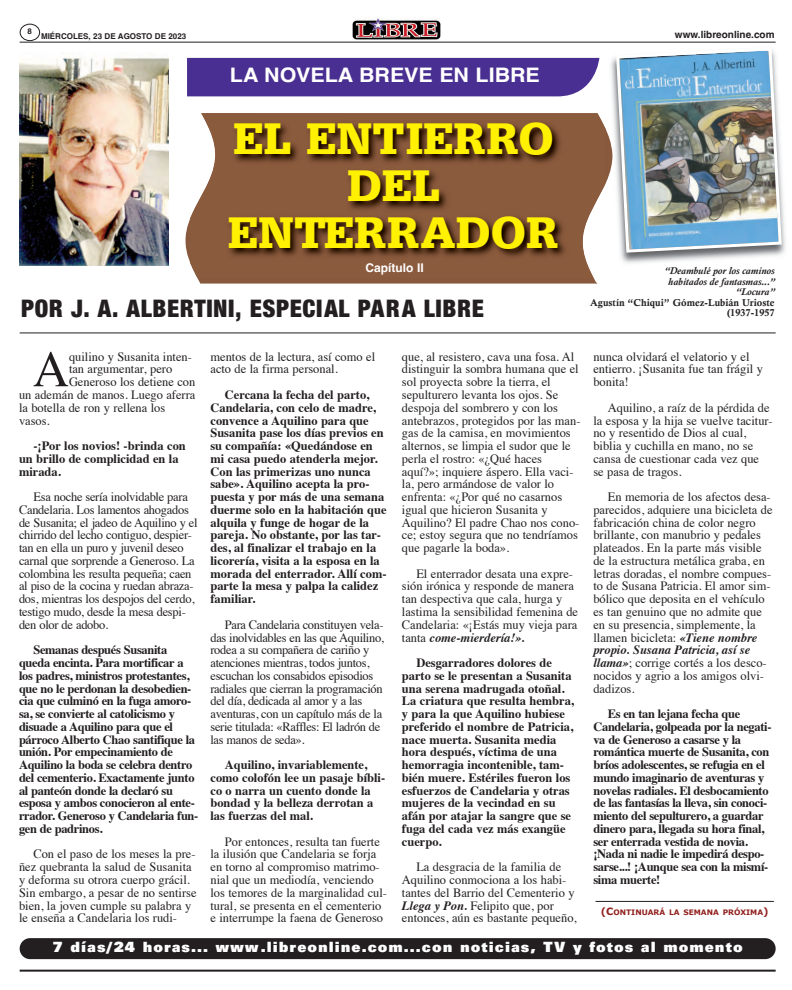
<style>
.page{position:relative;width:792px;height:990px;background:#fff}
.page>*{position:absolute;margin:0;border:0;box-sizing:border-box;transform-origin:0 0}
.t1{font:51.2px "Times";color:#231f20}
.t2{font:46px/46.7px "Square Serif Black DTC";color:#fff101;text-align:center;scale:1.06 1}
.t3{font:26px "Sans Black Condensed DTC";letter-spacing:.025em;color:#231f20}
.t4{font:700 20px "Helvetica";color:#fff;scale:1.07 1}
.t5{font:15.3px "Univers Ultra Bold DTC";letter-spacing:.065em;color:#fff}
.t6{font:12.7px/12.8px "Times";color:#231f20}
.t7{font:700 12.7px/12.8px "Times";color:#231f20}
.t8{font:700 12.7px/12.8px "Times";letter-spacing:-.025em;color:#231f20}
.t9{font:12.7px/12.8px "Times";letter-spacing:-.02em;color:#231f20}
.t10{font:12.7px/12.8px "Times";letter-spacing:-.025em;color:#231f20}
.t11{font:700 12px "Helvetica";color:#fff}
.t12{font:italic 700 10px/10.5px "Calisto";color:#231f20;text-align:right}
.t13{font:10px/10.5px "Calis MT Bol";color:#231f20;text-align:right}
.t14{font:700 10px "Helvetica";color:#231f20}
.t15{font:700 8px "Helvetica";color:#231f20}
.t16{font:700 7.5px "Verdana";color:#91211f}
.s1{font-weight:700;font-style:italic}
.s2{font-size:10px}
</style>
<div class="page">
<hr style="left:20px;top:970px;width:756px;height:2px;background:#231f20">
<hr style="left:20px;top:42px;width:756px;height:1px;background:#231f20">
<svg style="left:355px;top:23px;width:86px;height:17px"></svg>
<img style="left:353px;top:18px;width:87px;height:21px">
<svg style="left:20px;top:24px;width:20px;height:17px"></svg>
<div style="left:20px;top:938px;width:756px;height:21px;background:#231f20;border-radius:10px"></div>
<hr style="left:20px;top:332px;width:756px;height:1px;background:#231f20">
<svg style="left:185px;top:127px;width:421px;height:157px;fill:#89593d"></svg>
<div style="left:187px;top:58px;width:412px;height:38px;background:#4a2f92"></div>
<img style="left:606px;top:57px;width:180px;height:206px">
<svg style="left:611px;top:145px;width:1px;height:16px"></svg>
<img style="left:615px;top:50px;width:168px;height:204px">
<img style="left:20px;top:57px;width:149px;height:209px">
<img style="left:190px;top:113px;width:415px;height:165px">
<hr style="left:596px;top:901px;width:178px;height:1px;background:#231f20">
<p class="t15" style="left:28px;top:28px;width:6px">8</p>
<p class="t15" style="left:41px;top:33px;width:147px">MIÉRCOLES, 23 DE AGOSTO DE 2023</p>
<p class="t14" style="left:675px;top:31px;width:101px">www.libreonline.com</p>
<h3 class="t4" style="left:230px;top:66px;width:291px">LA NOVELA BREVE EN LIBRE</h3>
<h2 class="t2" style="left:228px;top:119px;width:314px">EL ENTIERRO<br>DEL<br>ENTERRADOR</h2>
<p class="t11" style="left:365px;top:262px;width:60px">Capítulo II</p>
<h3 class="t3" style="left:21px;top:300px;width:464px">POR J. A. ALBERTINI, ESPECIAL PARA LIBRE</h3>
<p class="t12" style="left:664px;top:266px;width:112px">“Deambulé por los caminos habitados de fantasmas...” “Locura”</p>
<p class="t13" style="left:590px;top:298px;width:186px">Agustín “Chiqui” Gómez-Lubián Urioste (1937-1957</p>
<h1 class="t1" style="left:33px;top:348px;width:38px">A</h1>
<p class="t6" style="left:69px;top:351px;width:124px">quilino y Susanita inten-</p>
<p class="t6" style="left:69px;top:364px;width:105px">tan argumentar, pero</p>
<p class="t6" style="left:69px;top:377px;width:128px">Generoso los detiene con</p>
<p class="t6" style="left:19px;top:389px;width:178px">un ademán de manos. Luego aferra</p>
<p class="t6" style="left:19px;top:402px;width:148px">la botella de ron y rellena los</p>
<p class="t6" style="left:19px;top:415px;width:32px">vasos.</p>
<p class="t7" style="left:19px;top:440px;width:168px;text-indent:14px">-¡Por los novios! -brinda con un brillo de complicidad en la mirada.</p>
<p class="t9" style="left:19px;top:492px;width:180px;text-indent:14px">Esa noche sería inolvidable para Candelaria. Los lamentos ahogados de Susanita; el jadeo de Aquilino y el chirrido del lecho contiguo, despier&shy;tan en ella un puro y juvenil deseo carnal que sorprende a Generoso. La colombina les resulta pequeña; caen al piso de la cocina y ruedan abraza&shy;dos, mientras los despojos del cerdo, testigo mudo, desde la mesa despi&shy;den olor de adobo.</p>
<p class="t8" style="left:19px;top:645px;width:181px;text-indent:14px">Semanas después Susanita queda encinta. Para mortificar a los padres, ministros protestantes, que no le perdonan la desobedien&shy;cia que culminó en la fuga amoro&shy;sa, se convierte al catolicismo y disuade a Aquilino para que el párroco Alberto Chao santifique la unión. Por empecinamiento de<br>Aquilino la boda se celebra dentro del cementerio. Exactamente junto al panteón donde la declaró su esposa y ambos conocieron al ente&shy;rrador. Generoso y Candelaria fun&shy;gen de padrinos.</p>
<p class="t6" style="left:19px;top:849px;width:179px;text-indent:14px">Con el paso de los meses la pre&shy;ñez quebranta la salud de Susanita y deforma su otrora cuerpo grácil.<br>Sin embargo, a pesar de no sentirse bien, la joven cumple su palabra y le enseña a Candelaria los rudi-</p>
<p class="t6" style="left:210px;top:351px;width:166px">mentos de la lectura, así como el acto de la firma personal.</p>
<p class="t7" style="left:210px;top:389px;width:178px;text-indent:14px">Cercana la fecha del parto,<br>Candelaria, con celo de madre, convence a Aquilino para que<br>Susanita pase los días previos en su compañía: «Quedándose en mi casa puedo atenderla mejor.<br>Con las primerizas uno nunca sabe». Aquilino acepta la pro&shy;puesta y por más de una semana duerme solo en la habitación que alquila y funge de hogar de la pareja. No obstante, por las tar&shy;des, al finalizar el trabajo en la licorería, visita a la esposa en la morada del enterrador. Allí com&shy;parte la mesa y palpa la calidez familiar.</p>
<p class="t10" style="left:210px;top:619px;width:175px;text-indent:14px">Para Candelaria constituyen vela&shy;das inolvidables en las que Aquilino, rodea a su compañera de cariño y atenciones mientras, todos juntos, escuchan los consabidos episodios radiales que cierran la programación del día, dedicada al amor y a las aventuras, con un capítulo más de la serie titulada: «Raffles: El ladrón de las manos de seda».</p>
<p class="t7" style="left:210px;top:760px;width:176px;text-indent:14px">Aquilino, invariablemente, como colofón lee un pasaje bíbli&shy;co o narra un cuento donde la bondad y la belleza derrotan a las fuerzas del mal.</p>
<p class="t6" style="left:210px;top:836px;width:178px;text-indent:14px">Por entonces, resulta tan fuerte la ilusión que Candelaria se forja en torno al compromiso matrimo&shy;nial que un mediodía, venciendo los temores de la marginalidad cul&shy;tural, se presenta en el cementerio e interrumpe la faena de Generoso</p>
<p class="t6" style="left:402px;top:351px;width:180px">que, al resistero, cava una fosa. Al distinguir la sombra humana que el sol proyecta sobre la tierra, el sepulturero levanta los ojos. Se despoja del sombrero y con los antebrazos, protegidos por las man&shy;gas de la camisa, en movimientos alternos, se limpia el sudor que le perla el rostro: «¿Qué haces aquí?»; inquiere áspero. Ella vaci&shy;la, pero armándose de valor lo enfrenta: «¿Por qué no casarnos igual que hicieron Susanita y<br>Aquilino? El padre Chao nos cono&shy;ce; estoy segura que no tendríamos que pagarle la boda».</p>
<p class="t6" style="left:402px;top:568px;width:178px;text-indent:14px">El enterrador desata una expre&shy;sión irónica y responde de manera tan despectiva que cala, hurga y lastima la sensibilidad femenina de<br>Candelaria: «¡Estás muy vieja para tanta <span class="s1">come-mierdería!».</span></p>
<p class="t7" style="left:402px;top:657px;width:174px;text-indent:14px">Desgarradores dolores de parto se le presentan a Susanita una serena madrugada otoñal.<br>La criatura que resulta hembra, y para la que Aquilino hubiese preferido el nombre de Patricia, nace muerta. Susanita media hora después, víctima de una hemorragia incontenible, tam&shy;bién muere. Estériles fueron los esfuerzos de Candelaria y otras mujeres de la vecindad en su afán por atajar la sangre que se fuga del cada vez más exangüe cuerpo.</p>
<p class="t6" style="left:402px;top:862px;width:176px;text-indent:14px">La desgracia de la familia de<br>Aquilino conmociona a los habi&shy;tantes del Barrio del Cementerio y<br><span class="s1">Llega y Pon.</span> Felipito que, por entonces, aún es bastante pequeño,</p>
<p class="t6" style="left:593px;top:351px;width:171px">nunca olvidará el velatorio y el entierro. ¡Susanita fue tan frágil y bonita!</p>
<p class="t6" style="left:593px;top:402px;width:181px;text-indent:14px">Aquilino, a raíz de la pérdida de la esposa y la hija se vuelve tacitur&shy;no y resentido de Dios al cual, biblia y cuchilla en mano, no se cansa de cuestionar cada vez que<br>se pasa de tragos.</p>
<p class="t6" style="left:593px;top:492px;width:181px;text-indent:14px">En memoria de los afectos desa&shy;parecidos, adquiere una bicicleta de fabricación china de color negro brillante, con manubrio y pedales plateados. En la parte más visible de la estructura metálica graba, en letras doradas, el nombre compues&shy;to de Susana Patricia. El amor sim&shy;bólico que deposita en el vehículo es tan genuino que no admite que en su presencia, simplemente, la llamen bicicleta: <span class="s1">«Tiene nombre propio. Susana Patricia, así se llama»</span>; corrige cortés a los desco&shy;nocidos y agrio a los amigos olvi&shy;dadizos.</p>
<p class="t8" style="left:593px;top:709px;width:180px;text-indent:14px">Es en tan lejana fecha que<br>Candelaria, golpeada por la negati&shy;va de Generoso a casarse y la romántica muerte de Susanita, con bríos adolescentes, se refugia en el mundo imaginario de aventuras y novelas radiales. El desbocamiento de las fantasías la lleva, sin conoci&shy;miento del sepulturero, a guardar dinero para, llegada su hora final, ser enterrada vestida de novia. ¡Nada ni nadie le impedirá despo&shy;sarse...! ¡Aunque sea con la mismí&shy;sima muerte!</p>
<p class="t16" style="left:601px;top:907px;width:169px"><span class="s2">(C</span>ONTINUARÁ LA SEMANA PRÓXIMA<span class="s2">)</span></p>
<p class="t5" style="left:53px;top:942px;width:692px">7 días/24 horas... www.libreonline.com...con noticias, TV y fotos al momento</p>
</div>
